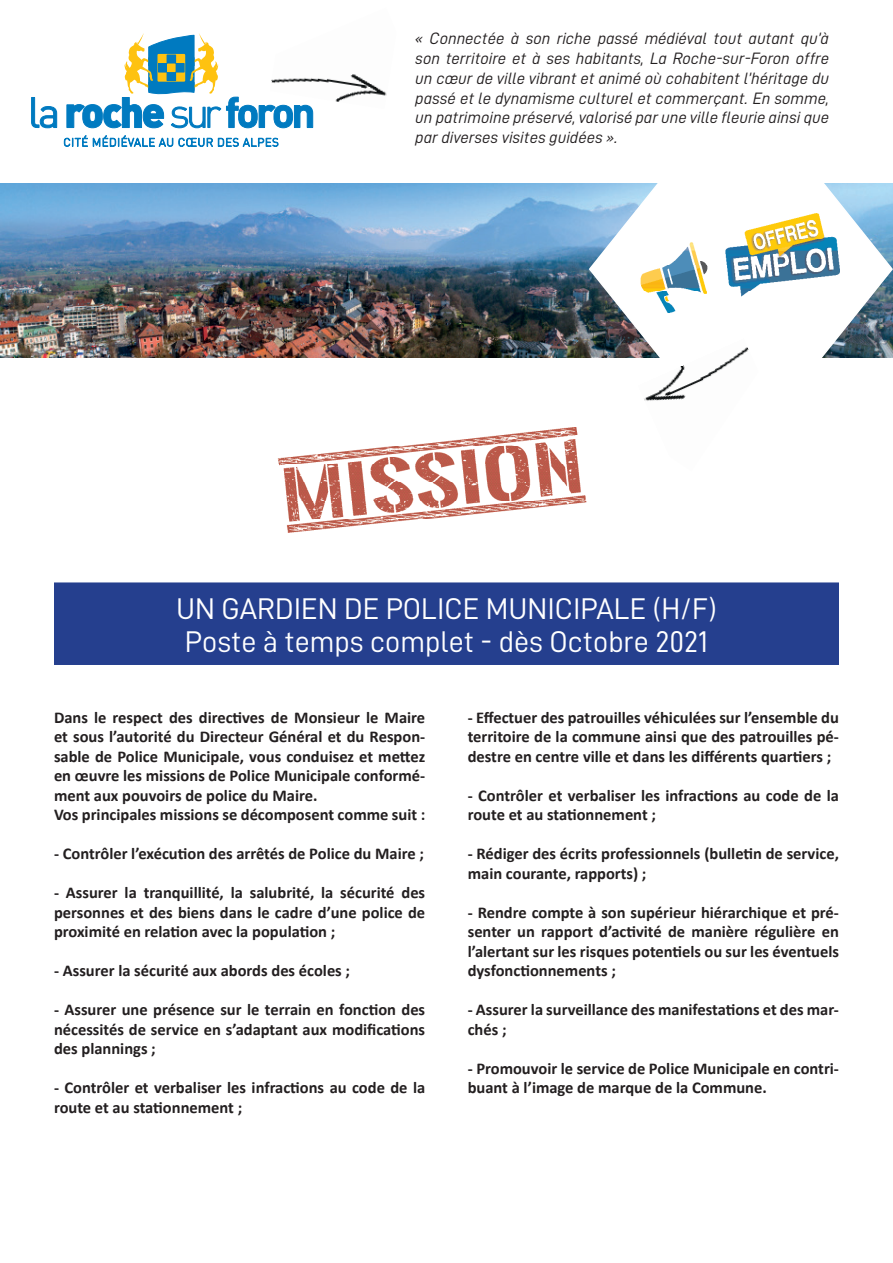
<style>
.page{position:relative;width:893px;height:1263px;background:#fff}
.page>*{position:absolute;margin:0;border:0;box-sizing:border-box;transform-origin:0 0}
.t1{font:30px/33px "D DIN";color:#fff}
.t2{font:700 16.5px/19.5px "Calibri";color:#231f20}
.t3{font:16.5px/19.8px "D DIN Italic";color:#231f20;text-align:justify}
</style>
<div class="page">
<div style="left:54px;top:582px;width:785px;height:50px;background:#253f8e"></div>
<div style="left:54px;top:615px;width:785px;height:50px;background:#253f8e"></div>
<svg style="left:31px;top:97px;width:26px;height:31px"></svg>
<svg style="left:67px;top:33px;width:246px;height:95px"></svg>
<svg style="left:64px;top:135px;width:215px;height:12px"></svg>
<img style="left:0;top:184px;width:588px;height:174px">
<img style="left:588px;top:183px;width:305px;height:175px">
<img style="left:278px;top:428px;width:309px;height:105px">
<img style="left:638px;top:338px;width:120px;height:63px">
<img style="left:270px;top:33px;width:117px;height:76px">
<img style="left:638px;top:213px;width:201px;height:104px">
<p class="t3" style="left:415px;top:28px;width:415px">« Connectée à son riche passé médiéval tout autant qu’à son territoire et à ses habitants, La Roche-sur-Foron offre un cœur de ville vibrant et animé où cohabitent l’héritage du passé et le dynamisme culturel et commerçant. En somme, un patrimoine préservé, valorisé par une ville fleurie ainsi que par diverses visites guidées ».</p>
<h1 class="t1" style="left:176px;top:592px;width:542px">UN GARDIEN DE POLICE MUNICIPALE (H/F)<br>Poste à temps complet - dès Octobre 2021</h1>
<p class="t2" style="left:54px;top:707px;width:373px">Dans le respect des directives de Monsieur le Maire et sous l’autorité du Directeur Général et du Respon&shy;sable de Police Municipale, vous conduisez et mettez en œuvre les missions de Police Municipale conformé&shy;ment aux pouvoirs de police du Maire.<br>Vos principales missions se décomposent comme suit :</p>
<p class="t2" style="left:54px;top:843px;width:372px">- Contrôler l’exécution des arrêtés de Police du Maire ;</p>
<p class="t2" style="left:54px;top:882px;width:373px;text-align:justify">- Assurer la tranquillité, la salubrité, la sécurité des personnes et des biens dans le cadre d’une police de proximité en relation avec la population ;</p>
<p class="t2" style="left:54px;top:960px;width:298px">- Assurer la sécurité aux abords des écoles ;</p>
<p class="t2" style="left:54px;top:999px;width:373px;text-align:justify">- Assurer une présence sur le terrain en fonction des nécessités de service en s’adaptant aux modifications des plannings ;</p>
<p class="t2" style="left:54px;top:1077px;width:373px">- Contrôler et verbaliser les infractions au code de la route et au stationnement ;</p>
<p class="t2" style="left:468px;top:707px;width:373px;text-align:justify">- Effectuer des patrouilles véhiculées sur l’ensemble du territoire de la commune ainsi que des patrouilles pé&shy;destre en centre ville et dans les différents quartiers ;</p>
<p class="t2" style="left:468px;top:785px;width:373px">- Contrôler et verbaliser les infractions au code de la route et au stationnement ;</p>
<p class="t2" style="left:468px;top:843px;width:373px">- Rédiger des écrits professionnels (bulletin de service, main courante, rapports) ;</p>
<p class="t2" style="left:468px;top:902px;width:373px;text-align:justify">- Rendre compte à son supérieur hiérarchique et pré&shy;senter un rapport d’activité de manière régulière en l’alertant sur les risques potentiels ou sur les éventuels dysfonctionnements ;</p>
<p class="t2" style="left:468px;top:999px;width:373px">- Assurer la surveillance des manifestations et des mar&shy;chés ;</p>
<p class="t2" style="left:468px;top:1058px;width:373px">- Promouvoir le service de Police Municipale en contri&shy;buant à l’image de marque de la Commune.</p>
</div>
